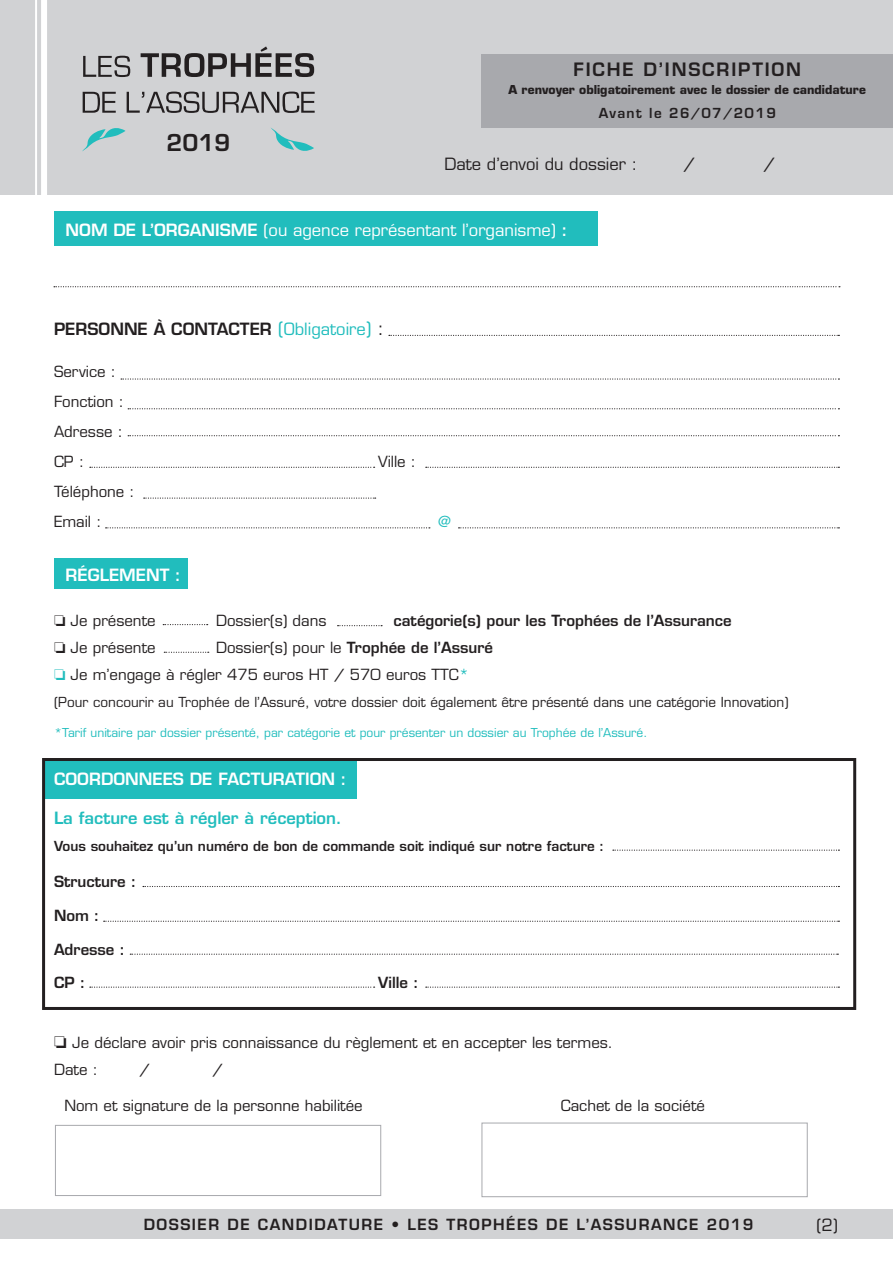
<style>
.page{position:relative;width:893px;height:1263px;background:#fff}
.page>*{position:absolute;margin:0;border:0;box-sizing:border-box;transform-origin:0 0}
.t1{font:700 25.5px "Eurostile";color:#231f20}
.t2{font:600 18px "Eurostile LT Std";letter-spacing:.1em;color:#231f20}
.t3{font:16.5px "Eurostile LT Std";color:#fff}
.t4{font:600 16.5px "Eurostile LT Std";color:#fff}
.t5{font:600 16.5px "Eurostile LT Std";color:#231f20}
.t6{font:600 16.5px "Eurostile LT Std";color:#21bdbd}
.t7{font:16.5px "Eurostile LT Std";color:#231f20}
.t8{font:15px/30px "Eurostile LT Std";color:#231f20}
.t9{font:600 15px "Eurostile LT Std";color:#231f20}
.t10{font:600 15px "Eurostile LT Std";letter-spacing:.1em;color:#231f20}
.t11{font:15px "Eurostile LT Std";color:#21bdbd}
.t12{font:13.5px "Eurostile LT Std";color:#231f20}
.t13{font:600 13.5px "Eurostile LT Std";color:#231f20}
.t14{font:600 13.5px "Eurostile LT Std";letter-spacing:.1em;color:#231f20}
.t15{font:12px "Eurostile LT Std";color:#21bdbd}
.t16{font:700 12px "Eurostile LT Std";color:#231f20}
.s1{font-weight:600}
.s2{font-weight:400;font-size:18px;color:#21bdbd}
.s3{font-weight:400;color:#21bdbd}
.s4{font-weight:400;font-size:18px}
.s5{font-weight:400}
.s6{color:#21bdbd}
</style>
<div class="page">
<div style="left:44px;top:760px;width:313px;height:38px;background:#21bdbd"></div>
<div style="left:42px;top:758px;width:814px;height:252px;border:3px solid #231f20"></div>
<div style="left:54px;top:558px;width:133px;height:31px;background:#21bdbd"></div>
<div style="left:54px;top:212px;width:543px;height:34px;background:#21bdbd"></div>
<div style="left:0;top:0;width:893px;height:195px;background:#d1d2d4"></div>
<div style="left:41px;top:0;width:6px;height:200px;background:#fff"></div>
<hr style="left:35px;top:0;width:2px;height:200px;background:#fff">
<div style="left:482px;top:54px;width:411px;height:74px;background:#a8a9ad"></div>
<div style="left:0;top:1209px;width:893px;height:30px;background:#d1d2d4"></div>
<div style="left:55px;top:1125px;width:326px;height:71px;border:1px solid #a8a9ad"></div>
<div style="left:482px;top:1123px;width:326px;height:74px;border:1px solid #a8a9ad"></div>
<svg style="left:54px;top:286px;width:786px;height:1px"></svg>
<svg style="left:121px;top:378px;width:718px;height:2px"></svg>
<svg style="left:128px;top:408px;width:711px;height:1px"></svg>
<svg style="left:128px;top:435px;width:711px;height:1px"></svg>
<svg style="left:426px;top:467px;width:413px;height:1px"></svg>
<svg style="left:106px;top:527px;width:324px;height:1px"></svg>
<svg style="left:458px;top:527px;width:381px;height:1px"></svg>
<svg style="left:104px;top:921px;width:735px;height:1px"></svg>
<svg style="left:130px;top:954px;width:708px;height:1px"></svg>
<svg style="left:426px;top:986px;width:413px;height:2px"></svg>
<svg style="left:163px;top:624px;width:45px;height:1px"></svg>
<svg style="left:338px;top:625px;width:44px;height:1px"></svg>
<svg style="left:83px;top:56px;width:47px;height:21px"></svg>
<svg style="left:141px;top:46px;width:173px;height:31px"></svg>
<svg style="left:83px;top:92px;width:33px;height:21px"></svg>
<svg style="left:127px;top:92px;width:188px;height:21px"></svg>
<svg style="left:82px;top:128px;width:43px;height:23px"></svg>
<svg style="left:271px;top:128px;width:43px;height:23px"></svg>
<svg style="left:164px;top:652px;width:45px;height:1px"></svg>
<svg style="left:613px;top:849px;width:226px;height:2px"></svg>
<svg style="left:389px;top:335px;width:450px;height:1px"></svg>
<svg style="left:143px;top:886px;width:696px;height:1px"></svg>
<svg style="left:90px;top:467px;width:285px;height:1px"></svg>
<svg style="left:144px;top:497px;width:232px;height:2px"></svg>
<svg style="left:90px;top:986px;width:285px;height:2px"></svg>
<h1 class="t1" style="left:166px;top:124px;width:65px">2019</h1>
<p class="t2" style="left:573px;top:58px;width:229px">FICHE D’INSCRIPTION</p>
<p class="t16" style="left:508px;top:82px;width:359px">A renvoyer obligatoirement avec le dossier de candidature</p>
<p class="t14" style="left:599px;top:105px;width:179px">Avant le 26/07/2019</p>
<p class="t7" style="left:444px;top:154px;width:195px">Date d’envoi du dossier :</p>
<p class="t7" style="left:683px;top:154px;width:13px">/</p>
<p class="t7" style="left:763px;top:154px;width:13px">/</p>
<p class="t3" style="left:66px;top:220px;width:504px"><span class="s1">NOM DE L’ORGANISME</span> (ou agence représentant l’organisme) <span class="s1">:</span></p>
<p class="t5" style="left:54px;top:318px;width:331px">PERSONNE À CONTACTER <span class="s2">(</span><span class="s3">Obligatoire</span><span class="s2">)</span> <span class="s4">:</span></p>
<p class="t8" style="left:54px;top:356px;width:71px">Service :<br>Fonction :<br>Adresse :<br>CP :</p>
<p class="t8" style="left:378px;top:446px;width:40px">Ville :</p>
<p class="t8" style="left:54px;top:476px;width:82px">Téléphone :<br>Email :</p>
<p class="t11" style="left:437px;top:512px;width:16px">@</p>
<p class="t4" style="left:66px;top:564px;width:117px">RÉGLEMENT :</p>
<p class="t8" style="left:54px;top:605px;width:103px">□ Je présente</p>
<p class="t8" style="left:216px;top:605px;width:112px">Dossier(s) dans</p>
<p class="t9" style="left:394px;top:611px;width:340px">catégorie(s) pour les Trophées de l’Assurance</p>
<p class="t8" style="left:54px;top:632px;width:103px">□ Je présente</p>
<p class="t9" style="left:216px;top:638px;width:279px"><span class="s5">Dossier(s) pour le</span> Trophée de l’Assuré</p>
<p class="t8" style="left:54px;top:659px;width:417px"><span class="s6">□</span> Je m’engage à régler 475 euros HT / 570 euros TTC<span class="s6">*</span></p>
<p class="t12" style="left:54px;top:694px;width:736px">(Pour concourir au Trophée de l’Assuré, votre dossier doit également être présenté dans une catégorie Innovation)</p>
<p class="t15" style="left:54px;top:725px;width:595px">*Tarif unitaire par dossier présenté, par catégorie et pour présenter un dossier au Trophée de l’Assuré.</p>
<p class="t4" style="left:54px;top:768px;width:294px">COORDONNEES DE FACTURATION :</p>
<p class="t6" style="left:54px;top:807px;width:289px">La facture est à régler à réception.</p>
<p class="t13" style="left:54px;top:837px;width:552px">Vous souhaitez qu’un numéro de bon de commande soit indiqué sur notre facture :</p>
<p class="t9" style="left:54px;top:872px;width:84px">Structure :</p>
<p class="t9" style="left:54px;top:906px;width:47px">Nom :</p>
<p class="t9" style="left:54px;top:939px;width:73px">Adresse :</p>
<p class="t9" style="left:54px;top:972px;width:33px">CP :</p>
<p class="t9" style="left:378px;top:972px;width:42px">Ville :</p>
<p class="t8" style="left:54px;top:1028px;width:561px;line-height:27px">□ Je déclare avoir pris connaissance du règlement et en accepter les termes.<br>Date :</p>
<p class="t8" style="left:139px;top:1054px;width:12px">/</p>
<p class="t8" style="left:212px;top:1054px;width:12px">/</p>
<p class="t8" style="left:64px;top:1090px;width:300px">Nom et signature de la personne habilitée</p>
<p class="t8" style="left:561px;top:1090px;width:146px">Cachet de la société</p>
<p class="t10" style="left:144px;top:1215px;width:611px">DOSSIER DE CANDIDATURE • LES TROPHÉES DE L’ASSURANCE 2019</p>
<p class="t7" style="left:816px;top:1215px;width:23px">(2)</p>
</div>
